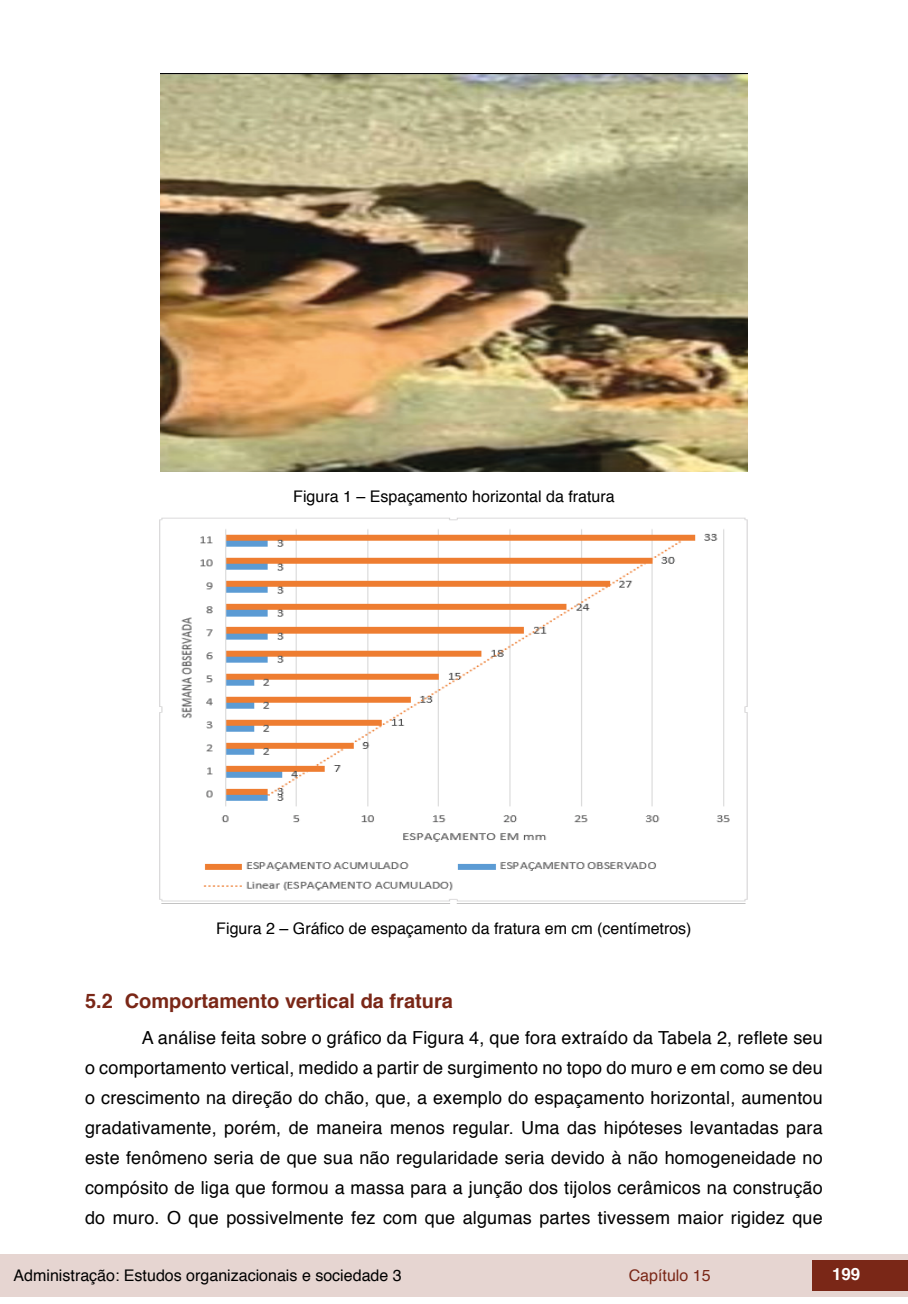
<style>
.page{position:relative;width:908px;height:1304px;background:#fff}
.page>*{position:absolute;margin:0;border:0;box-sizing:border-box;transform-origin:0 0}
.t1{font:700 20px "Helvetica";color:#7a2717}
.t2{font:18px/30px "Helvetica";letter-spacing:.01em;color:#000;text-align:justify}
.t3{font:700 16.8px "Helvetica";color:#fff}
.t4{font:16px "Helvetica";color:#000}
.t5{font:16px "Helvetica";color:#7a2717}
</style>
<div class="page">
<div style="left:0;top:1254px;width:906px;height:43px;background:#e6d5d1"></div>
<div style="left:812px;top:1261px;width:95px;height:30px;background:#7a2717"></div>
<img style="left:160px;top:74px;width:587px;height:398px">
<img style="left:159px;top:517px;width:589px;height:385px">
<p class="t4" style="left:293px;top:484px;width:323px">Figura 1 – Espaçamento horizontal da fratura</p>
<p class="t4" style="left:216px;top:916px;width:476px">Figura 2 – Gráfico de espaçamento da fratura em cm (centímetros)</p>
<p class="t1" style="left:85px;top:985px;width:369px">5.2 Comportamento vertical da fratura</p>
<p class="t2" style="left:85px;top:1023px;width:738px;text-indent:57px">A análise feita sobre o gráfico da Figura 4, que fora extraído da Tabela 2, reflete seu o comportamento vertical, medido a partir de surgimento no topo do muro e em como se deu o crescimento na direção do chão, que, a exemplo do espaçamento horizontal, aumentou gradativamente, porém, de maneira menos regular. Uma das hipóteses levantadas para este fenômeno seria de que sua não regularidade seria devido à não homogeneidade no compósito de liga que formou a massa para a junção dos tijolos cerâmicos na construção do muro. O que possivelmente fez com que algumas partes tivessem maior rigidez que</p>
<p class="t4" style="left:14px;top:1263px;width:389px">Administração: Estudos organizacionais e sociedade 3</p>
<p class="t5" style="left:628px;top:1263px;width:83px">Capítulo 15</p>
<p class="t3" style="left:831px;top:1261px;width:30px">199</p>
</div>
